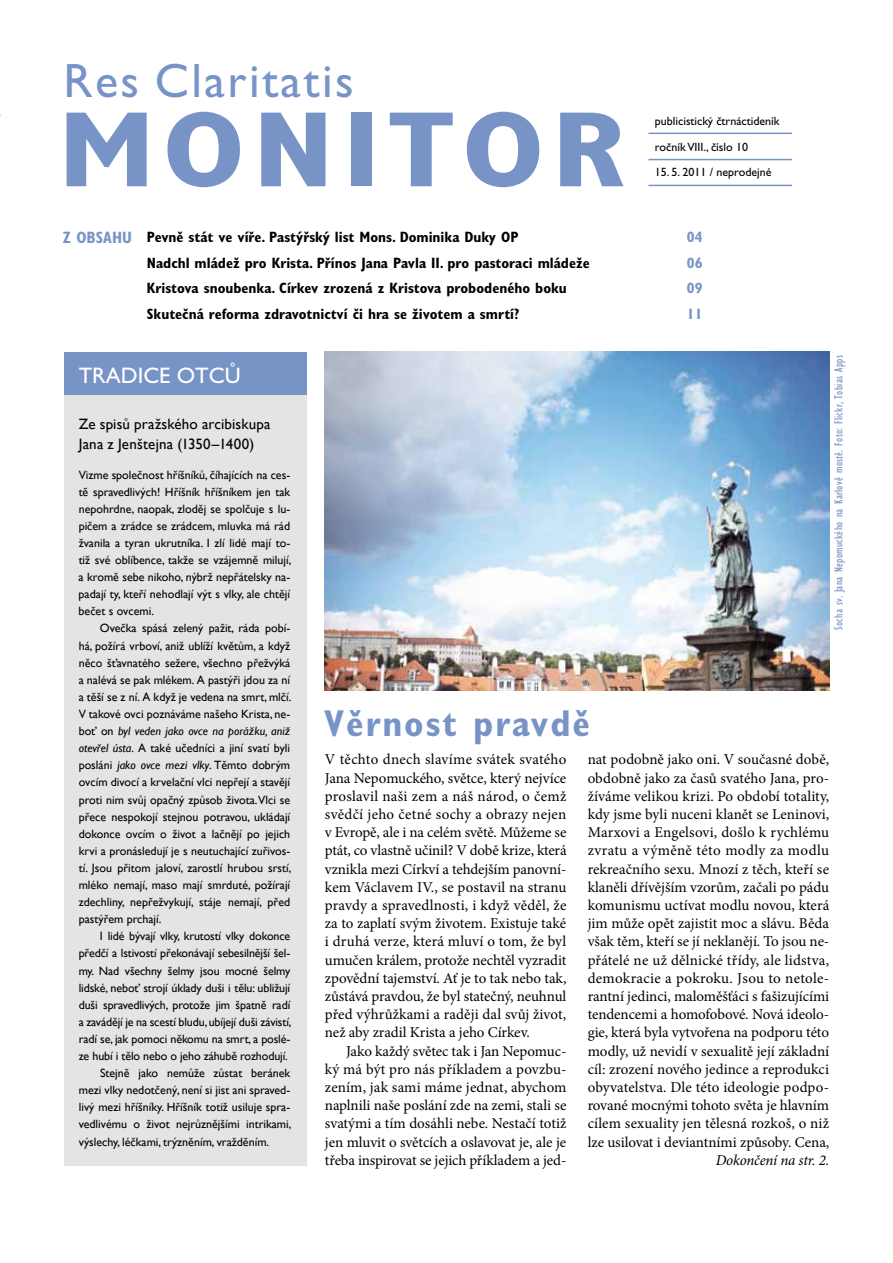
<style>
.page{position:relative;width:893px;height:1263px;background:#fff}
.page>*{position:absolute;margin:0;border:0;box-sizing:border-box;transform-origin:0 0}
.t1{font:700 condensed 107.7px "Gill Sans Std";letter-spacing:.05em;color:#7894c7;scale:1.25 1}
.t2{font:48.3px "Gill Sans Std";letter-spacing:.05em;color:#7894c7}
.t3{font:700 condensed 37.5px "Gill Sans Std";letter-spacing:.05em;color:#7894c7}
.t4{font:22.5px "Gill Sans Std";color:#fff}
.t5{font:15px/18.1px "Minion Pro";letter-spacing:-.005em;color:#000;text-align:justify}
.t6{font:700 condensed 15px "Gill Sans Std";color:#000}
.t7{font:15px/19.5px "Gill Sans";letter-spacing:.01em;color:#000}
.t8{font:italic 15px "Minion Pro";letter-spacing:-.015em;color:#000}
.t9{font:700 condensed 15px "Gill Sans Std";color:#7894c7}
.t10{font:12px/17.1px "Gill Sans";letter-spacing:-.01em;color:#000;text-align:justify}
.t11{font:12px/25.5px "Gill Sans Std";color:#000}
.t12{font:condensed 12px "Gill Sans Std";letter-spacing:.025em;color:#7894c7}
.s1{font-size:16.5px;color:#7894c7}
.s2{font-style:italic}
</style>
<div class="page">
<div style="left:64px;top:352px;width:242px;height:813px;background:#e3e4e4"></div>
<div style="left:64px;top:352px;width:242px;height:42px;background:#7894c7"></div>
<hr style="left:648px;top:133px;width:144px;height:1px;background:#7894c7">
<hr style="left:648px;top:159px;width:144px;height:1px;background:#7894c7">
<hr style="left:648px;top:185px;width:144px;height:1px;background:#7894c7">
<img style="left:324px;top:352px;width:505px;height:338px">
<h2 class="t2" style="left:63px;top:53px;width:292px">Res Claritatis</h2>
<h1 class="t1" style="left:57px;top:86px;width:456px">MONITOR</h1>
<p class="t11" style="left:655px;top:108px;width:126px">publicistický čtrnáctideník ročník VIII., číslo 10</p>
<p class="t11" style="left:655px;top:159px;width:118px">15. 5. 2011 / neprodejné</p>
<p class="t6" style="left:63px;top:228px;width:457px"><span class="s1">Z OBSAHU</span> Pevně stát ve víře. Pastýřský list Mons. Dominika Duky OP</p>
<p class="t9" style="left:687px;top:228px;width:17px">04</p>
<p class="t6" style="left:147px;top:254px;width:445px">Nadchl mládež pro Krista. Přínos Jana Pavla II. pro pastoraci mládeže</p>
<p class="t9" style="left:687px;top:254px;width:17px">06</p>
<p class="t6" style="left:147px;top:279px;width:422px">Kristova snoubenka. Církev zrozená z Kristova probodeného boku</p>
<p class="t9" style="left:687px;top:279px;width:17px">09</p>
<p class="t6" style="left:147px;top:305px;width:374px">Skutečná reforma zdravotnictví či hra se životem a smrtí?</p>
<p class="t9" style="left:687px;top:305px;width:17px">11</p>
<h3 class="t4" style="left:79px;top:362px;width:164px">TRADICE OTCŮ</h3>
<p class="t7" style="left:79px;top:415px;width:193px">Ze spisů pražského arcibiskupa<br>Jana z Jenštejna (1350–1400)</p>
<p class="t10" style="left:79px;top:466px;width:214px">Vizme společnost hříšníků, číhajících na ces&shy;tě spravedlivých! Hříšník hříšníkem jen tak nepohrdne, naopak, zloděj se spolčuje s lu&shy;pičem a zrádce se zrádcem, mluvka má rád žvanila a tyran ukrutníka. I zlí lidé mají to&shy;tiž své oblíbence, takže se vzájemně milují, a kromě sebe nikoho, nýbrž nepřátelsky na&shy;padají ty, kteří nehodlají výt s vlky, ale chtějí bečet s ovcemi.</p>
<p class="t10" style="left:79px;top:620px;width:214px;text-indent:21px">Ovečka spásá zelený pažit, ráda pobí&shy;há, požírá vrboví, aniž ublíží květům, a když něco šťavnatého sežere, všechno přežvýká a nalévá se pak mlékem. A pastýři jdou za ní a těší se z ní. A když je vedena na smrt, mlčí.<br>V takové ovci poznáváme našeho Krista, ne&shy;boť on <span class="s2">byl veden jako ovce na porážku, aniž otevřel ústa</span>. A také učedníci a jiní svatí byli posláni <span class="s2">jako ovce mezi vlky</span>. Těmto dobrým ovcím divocí a krvelační vlci nepřejí a stavějí proti nim svůj opačný způsob života.Vlci se přece nespokojí stejnou potravou, ukládají dokonce ovcím o život a lačnějí po jejich krvi a pronásledují je s neutuchající zuřivos&shy;tí. Jsou přitom jaloví, zarostlí hrubou srstí, mléko nemají, maso mají smrduté, požírají zdechliny, nepřežvykují, stáje nemají, před pastýřem prchají.</p>
<p class="t10" style="left:100px;top:928px;width:192px">I lidé bývají vlky, krutostí vlky dokonce</p>
<p class="t10" style="left:79px;top:945px;width:213px">předčí a lstivostí překonávají sebesilnější šel-</p>
<p class="t10" style="left:79px;top:962px;width:213px">my. Nad všechny šelmy jsou mocné šelmy</p>
<p class="t10" style="left:79px;top:979px;width:213px">lidské, neboť strojí úklady duši i tělu: ubližují</p>
<p class="t10" style="left:79px;top:996px;width:213px">duši spravedlivých, protože jim špatně radí</p>
<p class="t10" style="left:79px;top:1013px;width:214px">a zavádějí je na scestí bludu,ubíjejí duši závistí,</p>
<p class="t10" style="left:79px;top:1030px;width:213px">radí se, jak pomoci někomu na smrt, a poslé-</p>
<p class="t10" style="left:79px;top:1048px;width:211px">ze hubí i tělo nebo o jeho záhubě rozhodují.</p>
<p class="t10" style="left:100px;top:1065px;width:192px">Stejně jako nemůže zůstat beránek</p>
<p class="t10" style="left:79px;top:1082px;width:213px">mezi vlky nedotčený, není si jist ani spraved-</p>
<p class="t10" style="left:79px;top:1099px;width:213px">livý mezi hříšníky. Hříšník totiž usiluje spra-</p>
<p class="t10" style="left:79px;top:1116px;width:214px">vedlivému o život nejrůznějšími intrikami,</p>
<p class="t10" style="left:79px;top:1133px;width:192px">výslechy, léčkami, trýzněním, vražděním.</p>
<p class="t12" style="left:832px;top:630px;width:276px;rotate:-90deg">Socha sv. Jana Nepomuckého na Karlově mostě. Foto: Flickr, Tobias Apps</p>
<h3 class="t3" style="left:324px;top:701px;width:268px">Věrnost pravdě</h3>
<p class="t5" style="left:325px;top:751px;width:243px">V těchto dnech slavíme svátek svatého Jana Nepomuckého, světce, který nejvíce proslavil naši zem a náš národ, o čemž svědčí jeho četné sochy a obrazy nejen v Evropě, ale i na celém světě. Můžeme se ptát, co vlastně učinil? V době krize, která vznikla mezi Církví a tehdejším panovní&shy;kem Václavem IV., se postavil na stranu pravdy a spravedlnosti, i když věděl, že za to zaplatí svým životem. Existuje také i druhá verze, která mluví o tom, že byl umučen králem, protože nechtěl vyzradit zpovědní tajemství. Ať je to tak nebo tak, zůstává pravdou, že byl statečný, neuhnul před výhrůžkami a raději dal svůj život, než aby zradil Krista a jeho Církev.</p>
<p class="t5" style="left:325px;top:1042px;width:243px;text-indent:21px">Jako každý světec tak i Jan Nepomuc&shy;ký má být pro nás příkladem a povzbu&shy;zením, jak sami máme jednat, abychom naplnili naše poslání zde na zemi, stali se svatými a tím dosáhli nebe. Nestačí totiž jen mluvit o světcích a oslavovat je, ale je třeba inspirovat se jejich příkladem a jed-</p>
<p class="t5" style="left:588px;top:750px;width:243px">nat podobně jako oni. V současné době, obdobně jako za časů svatého Jana, pro&shy;žíváme velikou krizi. Po období totality, kdy jsme byli nuceni klanět se Leninovi, Marxovi a Engelsovi, došlo k rychlému zvratu a výměně této modly za modlu rekreačního sexu. Mnozí z těch, kteří se klaněli dřívějším vzorům, začali po pádu komunismu uctívat modlu novou, která jim může opět zajistit moc a slávu. Běda však těm, kteří se jí neklanějí. To jsou ne&shy;přátelé ne už dělnické třídy, ale lidstva, demokracie a pokroku. Jsou to netole&shy;rantní jedinci, maloměšťáci s fašizujícími tendencemi a homofobové. Nová ideolo&shy;gie, která byla vytvořena na podporu této modly, už nevidí v sexualitě její základní cíl: zrození nového jedince a reprodukci obyvatelstva. Dle této ideologie podpo&shy;rované mocnými tohoto světa je hlavním cílem sexuality jen tělesná rozkoš, o niž lze usilovat i deviantními způsoby. Cena,</p>
<p class="t8" style="left:716px;top:1150px;width:115px">Dokončení na str. 2.</p>
</div>
